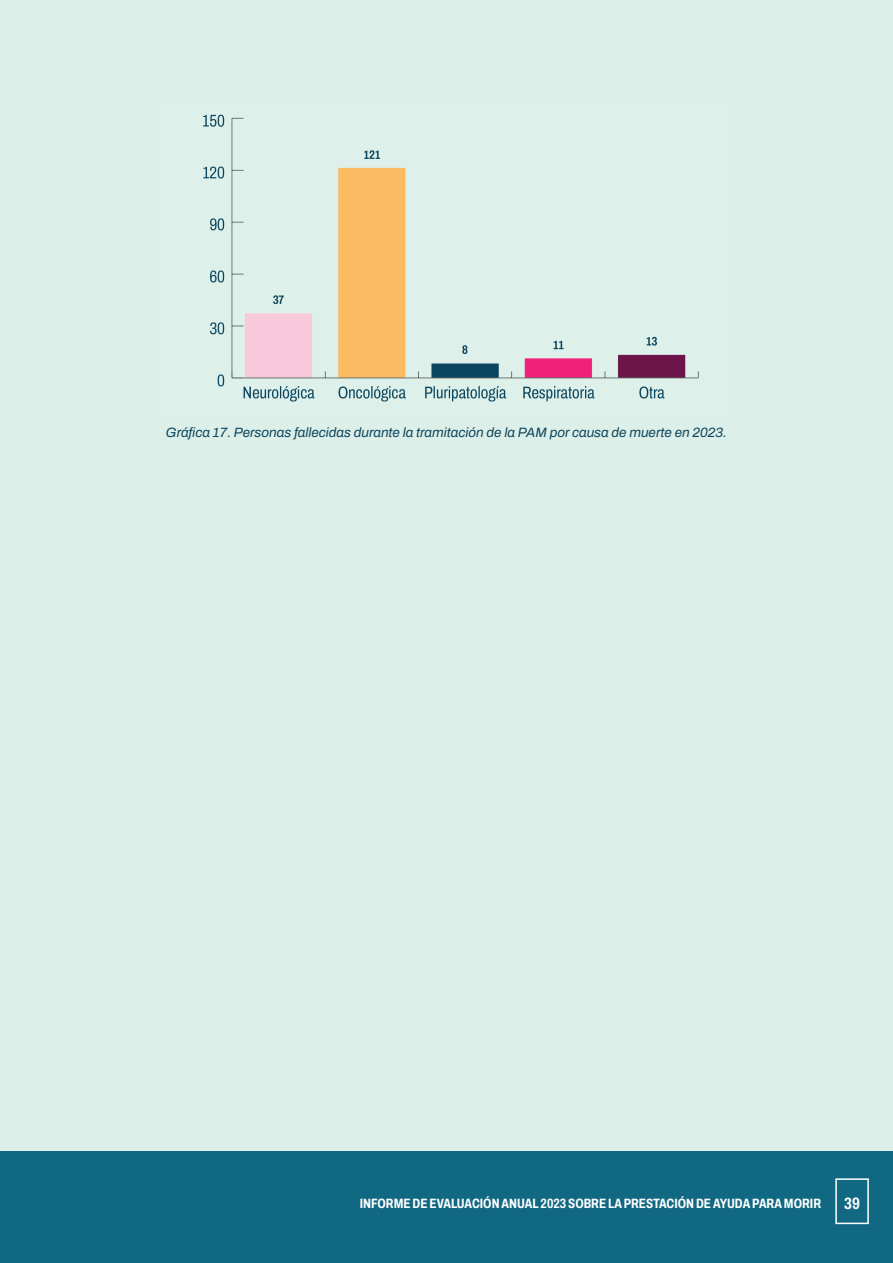
<style>
.page{position:relative;width:893px;height:1263px;background:#fff}
.page>*{position:absolute;margin:0;border:0;box-sizing:border-box;transform-origin:0 0}
.t1{font:700 16.5px "Archivo Condensed";color:#fff}
.t2{font:italic 13.5px "Archivo";color:#0d465c}
.t3{font:700 13.5px "Archivo Condensed";color:#fff}
</style>
<div class="page">
<hr style="left:0;top:0;width:1px;height:1263px;background:#ddefe9">
<div style="left:1px;top:0;width:892px;height:1263px;background:#ddefe9"></div>
<hr style="left:0;top:1151px;width:1px;height:112px;background:#116883">
<div style="left:1px;top:1151px;width:892px;height:112px;background:#116883"></div>
<svg style="left:837px;top:1224px;width:30px;height:1px"></svg>
<div style="left:835px;top:1178px;width:34px;height:46px;border:2px solid #fff"></div>
<img style="left:203px;top:114px;width:496px;height:288px">
<p class="t2" style="left:166px;top:422px;width:563px">Gráfica 17. Personas fallecidas durante la tramitación de la PAM por causa de muerte en 2023.</p>
<p class="t3" style="left:360px;top:1193px;width:463px">INFORME DE EVALUACIÓN ANUAL 2023 SOBRE LA PRESTACIÓN DE AYUDA PARA MORIR</p>
<p class="t1" style="left:844px;top:1190px;width:17px">39</p>
</div>
